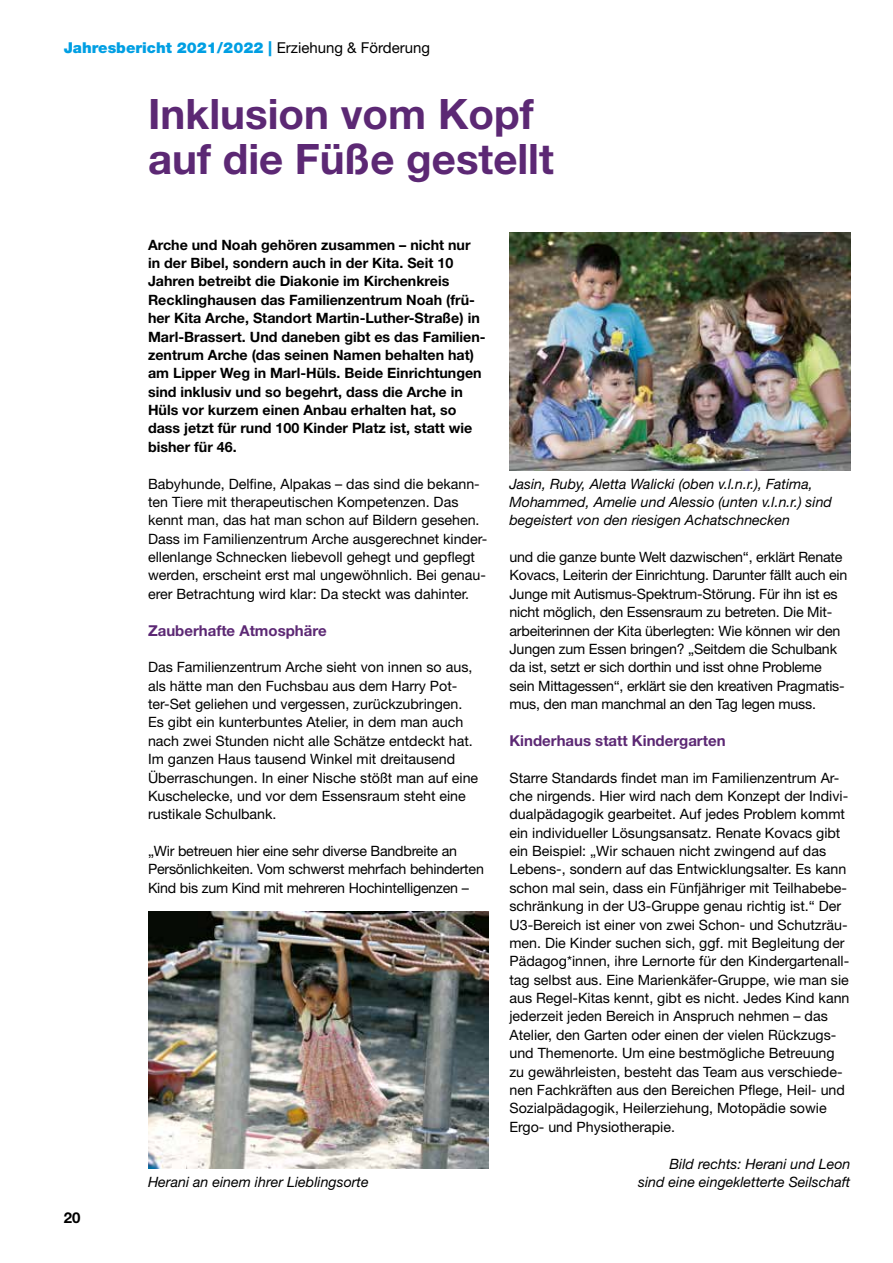
<style>
.page{position:relative;width:893px;height:1263px;background:#fff}
.page>*{position:absolute;margin:0;border:0;box-sizing:border-box;transform-origin:0 0}
.t1{font:700 42px/45px "Helvetica Neue";color:#5c2874}
.t2{font:700 15px "Helvetica Neue";color:#5c2874}
.t3{font:900 15px "Helvetica Neue";color:#009fe3}
.t4{font:700 15px "Helvetica Neue";color:#000}
.t5{font:14.25px/18.3px "Helvetica Neue";color:#000}
.t6{font:700 14.25px/18.3px "Helvetica Neue";color:#000}
.t7{font:italic 14.25px/18.3px "Helvetica Neue";color:#000;text-align:right}
.s1{font-weight:400;color:#000}
</style>
<div class="page">
<img style="left:510px;top:232px;width:340px;height:238px">
<img style="left:148px;top:911px;width:341px;height:257px">
<p class="t3" style="left:64px;top:39px;width:368px">Jahresbericht 2021/2022 | <span class="s1">Erziehung &amp; Förderung</span></p>
<h1 class="t1" style="left:148px;top:90px;width:407px">Inklusion vom Kopf auf die Füße gestellt</h1>
<p class="t4" style="left:64px;top:1208px;width:18px">20</p>
<p class="t6" style="left:148px;top:235px;width:339px">Arche und Noah gehören zusammen – nicht nur in der Bibel, sondern auch in der Kita. Seit 10<br>Jahren betreibt die Diakonie im Kirchenkreis Recklinghausen das Familienzentrum Noah (frü&shy;her Kita Arche, Standort Martin-Luther-Straße) in Marl-Brassert. Und daneben gibt es das Familien&shy;zentrum Arche (das seinen Namen behalten hat) am Lipper Weg in Marl-Hüls. Beide Einrichtungen sind inklusiv und so begehrt, dass die Arche in Hüls vor kurzem einen Anbau erhalten hat, so dass jetzt für rund 100 Kinder Platz ist, statt wie bisher für 46.</p>
<p class="t5" style="left:148px;top:474px;width:341px">Babyhunde, Delfine, Alpakas – das sind die bekann&shy;ten Tiere mit therapeutischen Kompetenzen. Das kennt man, das hat man schon auf Bildern gesehen.<br>Dass im Familienzentrum Arche ausgerechnet kinder&shy;ellenlange Schnecken liebevoll gehegt und gepflegt werden, erscheint erst mal ungewöhnlich. Bei genau&shy;erer Betrachtung wird klar: Da steckt was dahinter.</p>
<p class="t2" style="left:148px;top:621px;width:180px">Zauberhafte Atmosphäre</p>
<p class="t5" style="left:148px;top:658px;width:332px">Das Familienzentrum Arche sieht von innen so aus, als hätte man den Fuchsbau aus dem Harry Pot&shy;ter-Set geliehen und vergessen, zurückzubringen.<br>Es gibt ein kunterbuntes Atelier, in dem man auch nach zwei Stunden nicht alle Schätze entdeckt hat.<br>Im ganzen Haus tausend Winkel mit dreitausend Überraschungen. In einer Nische stößt man auf eine Kuschelecke, und vor dem Essensraum steht eine rustikale Schulbank.</p>
<p class="t5" style="left:148px;top:842px;width:337px">„Wir betreuen hier eine sehr diverse Bandbreite an<br>Persönlichkeiten. Vom schwerst mehrfach behinderten<br>Kind bis zum Kind mit mehreren Hochintelligenzen –</p>
<p class="t7" style="left:148px;top:1172px;width:222px">Herani an einem ihrer Lieblingsorte</p>
<p class="t7" style="left:509px;top:474px;width:324px;text-align:left">Jasin, Ruby, Aletta Walicki (oben v.l.n.r.), Fatima,<br>Mohammed, Amelie und Alessio (unten v.l.n.r.) sind begeistert von den riesigen Achatschnecken</p>
<p class="t5" style="left:509px;top:548px;width:340px">und die ganze bunte Welt dazwischen“, erklärt Renate Kovacs, Leiterin der Einrichtung. Darunter fällt auch ein Junge mit Autismus-Spektrum-Störung. Für ihn ist es nicht möglich, den Essensraum zu betreten. Die Mit&shy;arbeiterinnen der Kita überlegten: Wie können wir den Jungen zum Essen bringen? „Seitdem die Schulbank da ist, setzt er sich dorthin und isst ohne Probleme sein Mittagessen“, erklärt sie den kreativen Pragmatis&shy;mus, den man manchmal an den Tag legen muss.</p>
<p class="t2" style="left:509px;top:731px;width:218px">Kinderhaus statt Kindergarten</p>
<p class="t5" style="left:509px;top:768px;width:342px">Starre Standards findet man im Familienzentrum Ar&shy;che nirgends. Hier wird nach dem Konzept der Indivi&shy;dualpädagogik gearbeitet. Auf jedes Problem kommt ein individueller Lösungsansatz. Renate Kovacs gibt ein Beispiel: „Wir schauen nicht zwingend auf das Lebens-, sondern auf das Entwicklungsalter. Es kann schon mal sein, dass ein Fünfjähriger mit Teilhabebe&shy;schränkung in der U3-Gruppe genau richtig ist.“ Der U3-Bereich ist einer von zwei Schon- und Schutzräu&shy;men. Die Kinder suchen sich, ggf. mit Begleitung der Pädagog*innen, ihre Lernorte für den Kindergartenall&shy;tag selbst aus. Eine Marienkäfer-Gruppe, wie man sie aus Regel-Kitas kennt, gibt es nicht. Jedes Kind kann jederzeit jeden Bereich in Anspruch nehmen – das Atelier, den Garten oder einen der vielen Rückzugs&shy;und Themenorte. Um eine bestmögliche Betreuung zu gewährleisten, besteht das Team aus verschiede&shy;nen Fachkräften aus den Bereichen Pflege, Heil- und Sozialpädagogik, Heilerziehung, Motopädie sowie Ergo- und Physiotherapie.</p>
<p class="t7" style="left:638px;top:1154px;width:214px">Bild rechts: Herani und Leon<br>sind eine eingekletterte Seilschaft</p>
</div>
